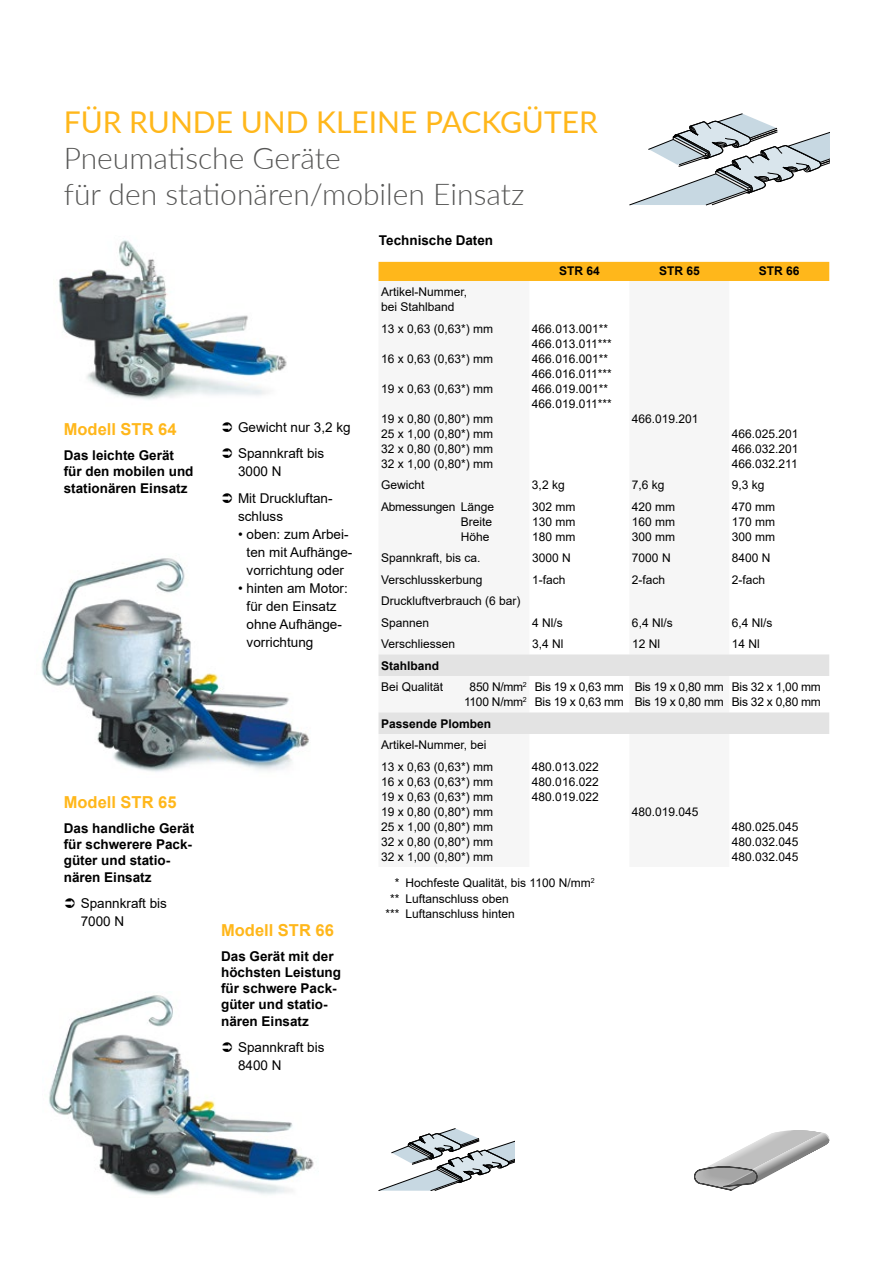
<style>
.page{position:relative;width:893px;height:1263px;background:#fff}
.page>*{position:absolute;margin:0;border:0;box-sizing:border-box;transform-origin:0 0}
.t1{font:300 30px/36px "Lato";color:#575756}
.t2{font:30px "Lato";color:#ffb71b}
.t3{font:700 16.5px "Arial";color:#ffb71b}
.t4{font:700 13.5px/16.4px "Arial";color:#000}
.t5{font:13.5px/18px "Arial";color:#000}
.t6{font:12px/15px "Arial";color:#000;text-align:justify}
.t7{font:12px/15px "Arial";letter-spacing:-.02em;color:#000}
.t8{font:700 12px "Arial";color:#000}
</style>
<div class="page">
<img style="left:49px;top:995px;width:265px;height:201px">
<img style="left:41px;top:558px;width:268px;height:214px">
<svg style="left:629px;top:113px;width:200px;height:92px"></svg>
<svg style="left:694px;top:1130px;width:135px;height:61px"></svg>
<img style="left:58px;top:240px;width:229px;height:160px">
<svg style="left:378px;top:1128px;width:136px;height:63px"></svg>
<div style="left:378px;top:262px;width:451px;height:19px;background:#ffb71b"></div>
<svg style="left:378px;top:654px;width:451px;height:80px"></svg>
<svg style="left:223px;top:1042px;width:9px;height:10px"></svg>
<h1 class="t2" style="left:64px;top:101px;width:535px">FÜR RUNDE UND KLEINE PACKGÜTER</h1>
<h1 class="t1" style="left:64px;top:139px;width:462px">Pneumatische Geräte<br>für den stationären/mobilen Einsatz</h1>
<h2 class="t3" style="left:64px;top:418px;width:114px">Modell STR 64</h2>
<p class="t4" style="left:64px;top:447px;width:131px">Das leichte Gerät für den mobilen und stationären Einsatz</p>
<h2 class="t3" style="left:64px;top:791px;width:114px">Modell STR 65</h2>
<p class="t4" style="left:64px;top:820px;width:132px">Das handliche Gerät für schwerere Pack&shy;güter und statio&shy;nären Einsatz</p>
<p class="t5" style="left:81px;top:894px;width:88px">Spannkraft bis<br>7000 N</p>
<p class="t5" style="left:238px;top:414px;width:114px;line-height:26.5px">Gewicht nur 3,2 kg<br>Spannkraft bis</p>
<p class="t5" style="left:238px;top:458px;width:96px;line-height:26.5px">3000 N<br>Mit Druckluftan-</p>
<p class="t5" style="left:238px;top:507px;width:47px">schluss</p>
<p class="t5" style="left:247px;top:525px;width:107px;text-indent:-9px">• oben: zum Arbei&shy;ten mit Aufhänge&shy;vorrichtung oder</p>
<p class="t5" style="left:247px;top:579px;width:103px;text-indent:-9px">• hinten am Motor: für den Einsatz ohne Aufhänge&shy;vorrichtung</p>
<h2 class="t3" style="left:221px;top:918px;width:114px">Modell STR 66</h2>
<p class="t4" style="left:221px;top:948px;width:122px">Das Gerät mit der höchsten Leistung für schwere Pack&shy;güter und statio&shy;nären Einsatz</p>
<p class="t5" style="left:238px;top:1038px;width:88px">Spannkraft bis<br>8400 N</p>
<p class="t4" style="left:379px;top:232px;width:116px">Technische Daten</p>
<p class="t6" style="left:381px;top:284px;width:88px">Artikel-Nummer, bei Stahlband</p>
<p class="t6" style="left:381px;top:321px;width:114px">13 x 0,63 (0,63*) mm</p>
<p class="t6" style="left:381px;top:351px;width:114px">16 x 0,63 (0,63*) mm</p>
<p class="t6" style="left:381px;top:381px;width:114px">19 x 0,63 (0,63*) mm</p>
<p class="t6" style="left:381px;top:411px;width:114px">19 x 0,80 (0,80*) mm 25 x 1,00 (0,80*) mm 32 x 0,80 (0,80*) mm 32 x 1,00 (0,80*) mm</p>
<p class="t8" style="left:559px;top:262px;width:42px">STR 64</p>
<p class="t8" style="left:659px;top:262px;width:42px">STR 65</p>
<p class="t8" style="left:759px;top:262px;width:42px">STR 66</p>
<p class="t6" style="left:532px;top:321px;width:81px;text-align:left">466.013.001**<br>466.013.011***<br>466.016.001**<br>466.016.011***<br>466.019.001**<br>466.019.011***</p>
<p class="t6" style="left:632px;top:411px;width:68px">466.019.201</p>
<p class="t6" style="left:732px;top:426px;width:68px">466.025.201<br>466.032.201<br>466.032.211</p>
<p class="t6" style="left:381px;top:477px;width:45px">Gewicht</p>
<p class="t6" style="left:532px;top:477px;width:34px">3,2 kg</p>
<p class="t6" style="left:632px;top:477px;width:34px">7,6 kg</p>
<p class="t6" style="left:732px;top:477px;width:34px">9,3 kg</p>
<p class="t6" style="left:461px;top:499px;width:35px;text-align:left;text-indent:-80px">Abmessungen Länge<br>Breite<br>Höhe</p>
<p class="t6" style="left:532px;top:499px;width:45px">302 mm 130 mm 180 mm</p>
<p class="t6" style="left:632px;top:499px;width:45px">420 mm 160 mm 300 mm</p>
<p class="t6" style="left:732px;top:499px;width:45px">470 mm 170 mm 300 mm</p>
<p class="t6" style="left:381px;top:550px;width:101px">Spannkraft, bis ca.</p>
<p class="t6" style="left:532px;top:550px;width:40px">3000 N</p>
<p class="t6" style="left:632px;top:550px;width:40px">7000 N</p>
<p class="t6" style="left:732px;top:550px;width:40px">8400 N</p>
<p class="t6" style="left:381px;top:572px;width:103px">Verschlusskerbung</p>
<p class="t6" style="left:532px;top:572px;width:35px">1-fach</p>
<p class="t6" style="left:632px;top:572px;width:35px">2-fach</p>
<p class="t6" style="left:732px;top:572px;width:35px">2-fach</p>
<p class="t6" style="left:381px;top:590px;width:141px;line-height:21.5px">Druckluftverbrauch (6 bar)<br>Spannen</p>
<p class="t6" style="left:532px;top:615px;width:32px">4 Nl/s</p>
<p class="t6" style="left:632px;top:615px;width:42px">6,4 Nl/s</p>
<p class="t6" style="left:732px;top:615px;width:42px">6,4 Nl/s</p>
<p class="t6" style="left:381px;top:636px;width:76px">Verschliessen</p>
<p class="t6" style="left:532px;top:636px;width:33px">3,4 Nl</p>
<p class="t6" style="left:632px;top:636px;width:30px">12 Nl</p>
<p class="t6" style="left:732px;top:636px;width:30px">14 Nl</p>
<p class="t8" style="left:381px;top:657px;width:60px">Stahlband</p>
<p class="t6" style="left:381px;top:679px;width:64px">Bei Qualität</p>
<p class="t7" style="left:464px;top:679px;width:64px;text-align:center">850 N/mm<sup>2<br></sup>1100 N/mm<sup>2</sup></p>
<p class="t7" style="left:535px;top:679px;width:91px">Bis 19 x 0,63 mm<br>Bis 19 x 0,63 mm</p>
<p class="t7" style="left:635px;top:679px;width:91px">Bis 19 x 0,80 mm<br>Bis 19 x 0,80 mm</p>
<p class="t7" style="left:732px;top:679px;width:91px">Bis 32 x 1,00 mm<br>Bis 32 x 0,80 mm</p>
<p class="t8" style="left:381px;top:715px;width:112px">Passende Plomben</p>
<p class="t6" style="left:381px;top:734px;width:114px;line-height:21.5px">Artikel-Nummer, bei<br>13 x 0,63 (0,63*) mm</p>
<p class="t6" style="left:381px;top:774px;width:114px">16 x 0,63 (0,63*) mm 19 x 0,63 (0,63*) mm 19 x 0,80 (0,80*) mm 25 x 1,00 (0,80*) mm 32 x 0,80 (0,80*) mm 32 x 1,00 (0,80*) mm</p>
<p class="t6" style="left:532px;top:759px;width:68px">480.013.022<br>480.016.022<br>480.019.022</p>
<p class="t6" style="left:632px;top:804px;width:68px">480.019.045</p>
<p class="t6" style="left:732px;top:819px;width:68px">480.025.045<br>480.032.045<br>480.032.045</p>
<p class="t6" style="left:395px;top:875px;width:201px">* Hochfeste Qualität, bis 1100 N/mm<sup>2</sup></p>
<p class="t6" style="left:390px;top:891px;width:120px">** Luftanschluss oben</p>
<p class="t6" style="left:385px;top:906px;width:131px">*** Luftanschluss hinten</p>
</div>
